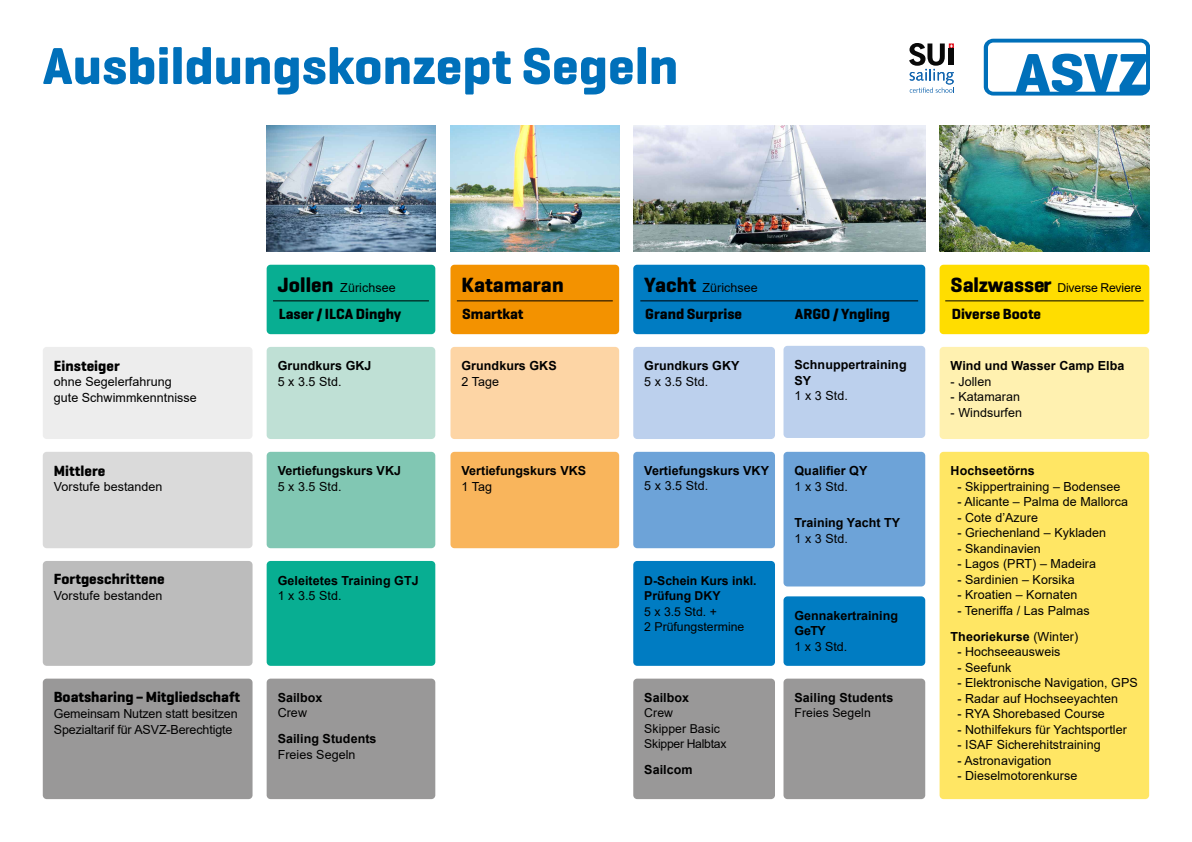
<style>
.page{position:relative;width:1192px;height:842px;background:#fff}
.page>*{position:absolute;margin:0;border:0;box-sizing:border-box;transform-origin:0 0}
.t1{font:700 52.8px "Geogrotesque";letter-spacing:.005em;color:#0070ba}
.t2{font:700 21px "Geogrotesque";letter-spacing:.005em;color:#000}
.t3{font:700 15px "Geogrotesque";color:#000}
.t4{font:12.5px/15.7px "Arial";letter-spacing:.005em;color:#000}
.t5{font:700 12.5px/15.5px "Arial";letter-spacing:.005em;color:#000}
.t6{font:12.25px/15.5px "Arial";color:#000}
.t7{font:700 12.25px/15.5px "Arial";color:#000}
.t8{font:12.2px "Arial";letter-spacing:-.02em;color:#000}
.s1{font-family:"Geogrotesque";font-weight:700;font-size:21px}
.s2{font-weight:700}
</style>
<div class="page">
<svg style="left:984px;top:39px;width:165px;height:57px"></svg>
<img style="left:633px;top:126px;width:292px;height:126px">
<img style="left:267px;top:126px;width:168px;height:126px">
<img style="left:940px;top:126px;width:209px;height:126px">
<img style="left:450px;top:126px;width:169px;height:126px">
<div style="left:267px;top:265px;width:168px;height:69px;background:#08ae92;border-radius:4px"></div>
<div style="left:43px;top:347px;width:210px;height:92px;background:#ededed;border-radius:4px"></div>
<div style="left:267px;top:347px;width:168px;height:92px;background:#bfe0d5;border-radius:4px"></div>
<div style="left:43px;top:452px;width:210px;height:96px;background:#dadada;border-radius:4px"></div>
<div style="left:267px;top:452px;width:168px;height:96px;background:#81c7b3;border-radius:4px"></div>
<div style="left:43px;top:561px;width:210px;height:105px;background:#bcbcbc;border-radius:4px"></div>
<div style="left:267px;top:561px;width:168px;height:105px;background:#08ae92;border-radius:4px"></div>
<div style="left:43px;top:679px;width:210px;height:120px;background:#999898;border-radius:4px"></div>
<svg style="left:909px;top:43px;width:45px;height:50px"></svg>
<div style="left:267px;top:679px;width:168px;height:120px;background:#999898;border-radius:4px"></div>
<div style="left:633px;top:265px;width:292px;height:69px;background:#007cc2;border-radius:4px"></div>
<div style="left:940px;top:265px;width:209px;height:69px;background:#fd0;border-radius:4px"></div>
<div style="left:450px;top:265px;width:169px;height:69px;background:#f39200;border-radius:4px"></div>
<div style="left:450px;top:347px;width:169px;height:92px;background:#fdd5a5;border-radius:4px"></div>
<div style="left:633px;top:347px;width:142px;height:92px;background:#bcd0ed;border-radius:4px"></div>
<div style="left:940px;top:347px;width:209px;height:92px;background:#fff1b0;border-radius:4px"></div>
<div style="left:450px;top:452px;width:169px;height:96px;background:#f9b55c;border-radius:4px"></div>
<div style="left:633px;top:452px;width:142px;height:96px;background:#6da3d8;border-radius:4px"></div>
<div style="left:940px;top:452px;width:209px;height:347px;background:#ffe664;border-radius:4px"></div>
<div style="left:633px;top:561px;width:142px;height:105px;background:#007cc2;border-radius:4px"></div>
<div style="left:633px;top:679px;width:142px;height:120px;background:#999898;border-radius:4px"></div>
<div style="left:783px;top:679px;width:142px;height:120px;background:#999898;border-radius:4px"></div>
<hr style="left:273px;top:301px;width:156px;height:1px;background:#000">
<hr style="left:457px;top:301px;width:156px;height:1px;background:#000">
<hr style="left:640px;top:301px;width:278px;height:1px;background:#000">
<hr style="left:945px;top:301px;width:199px;height:1px;background:#000">
<div style="left:783px;top:346px;width:142px;height:92px;background:#bcd0ed;border-radius:4px"></div>
<div style="left:783px;top:452px;width:142px;height:134px;background:#6da3d8;border-radius:4px"></div>
<div style="left:783px;top:596px;width:142px;height:70px;background:#007cc2;border-radius:4px"></div>
<h1 class="t1" style="left:43px;top:33px;width:637px">Ausbildungskonzept Segeln</h1>
<p class="t4" style="left:278px;top:280px;width:120px"><span class="s1">Jollen</span> Zürichsee</p>
<p class="t3" style="left:279px;top:304px;width:124px">Laser / ILCA Dinghy</p>
<p class="t3" style="left:54px;top:356px;width:68px">Einsteiger</p>
<p class="t4" style="left:54px;top:374px;width:145px">ohne Segelerfahrung gute Schwimmkenntnisse</p>
<p class="t5" style="left:278px;top:358px;width:95px">Grundkurs GKJ</p>
<p class="t4" style="left:278px;top:374px;width:65px">5 x 3.5 Std.</p>
<p class="t3" style="left:54px;top:461px;width:53px">Mittlere</p>
<p class="t4" style="left:54px;top:479px;width:110px">Vorstufe bestanden</p>
<p class="t5" style="left:278px;top:463px;width:125px">Vertiefungskurs VKJ</p>
<p class="t4" style="left:278px;top:479px;width:65px">5 x 3.5 Std.</p>
<p class="t3" style="left:54px;top:570px;width:112px">Fortgeschrittene</p>
<p class="t4" style="left:54px;top:588px;width:110px">Vorstufe bestanden</p>
<p class="t5" style="left:278px;top:572px;width:143px">Geleitetes Training GTJ</p>
<p class="t4" style="left:278px;top:588px;width:65px">1 x 3.5 Std.</p>
<p class="t3" style="left:54px;top:688px;width:188px">Boatsharing – Mitgliedschaft</p>
<p class="t4" style="left:54px;top:706px;width:185px">Gemeinsam Nutzen statt besitzen<br>Spezialtarif für ASVZ-Berechtigte</p>
<p class="t5" style="left:278px;top:690px;width:46px">Sailbox</p>
<p class="t4" style="left:278px;top:705px;width:31px">Crew</p>
<p class="t5" style="left:278px;top:731px;width:100px">Sailing Students</p>
<p class="t4" style="left:278px;top:746px;width:79px">Freies Segeln</p>
<h2 class="t2" style="left:462px;top:272px;width:104px">Katamaran</h2>
<p class="t4" style="left:644px;top:280px;width:115px"><span class="s1">Yacht</span> Zürichsee</p>
<p class="t6" style="left:951px;top:280px;width:192px"><span class="s1">Salzwasser</span> Diverse Reviere</p>
<p class="t3" style="left:462px;top:304px;width:63px">Smartkat</p>
<p class="t3" style="left:645px;top:304px;width:98px">Grand Surprise</p>
<p class="t3" style="left:952px;top:304px;width:91px">Diverse Boote</p>
<p class="t5" style="left:462px;top:358px;width:97px">Grundkurs GKS</p>
<p class="t4" style="left:462px;top:374px;width:39px">2 Tage</p>
<p class="t3" style="left:795px;top:304px;width:97px">ARGO / Yngling</p>
<p class="t5" style="left:795px;top:357px;width:114px">Schnuppertraining<br>SY</p>
<p class="t4" style="left:795px;top:388px;width:55px">1 x 3 Std.</p>
<p class="t5" style="left:644px;top:358px;width:97px">Grundkurs GKY</p>
<p class="t4" style="left:644px;top:374px;width:65px">5 x 3.5 Std.</p>
<p class="t5" style="left:951px;top:358px;width:175px">Wind und Wasser Camp Elba</p>
<p class="t4" style="left:951px;top:374px;width:42px">- Jollen</p>
<p class="t4" style="left:951px;top:389px;width:71px">- Katamaran</p>
<p class="t4" style="left:951px;top:405px;width:73px">- Windsurfen</p>
<p class="t5" style="left:462px;top:463px;width:126px">Vertiefungskurs VKS</p>
<p class="t4" style="left:462px;top:479px;width:32px">1 Tag</p>
<p class="t5" style="left:644px;top:463px;width:126px">Vertiefungskurs VKY</p>
<p class="t4" style="left:644px;top:478px;width:65px">5 x 3.5 Std.</p>
<p class="t7" style="left:644px;top:573px;width:114px">D-Schein Kurs inkl.<br>Prüfung DKY</p>
<p class="t6" style="left:644px;top:603px;width:102px">5 x 3.5 Std. +<br>2 Prüfungstermine</p>
<p class="t5" style="left:644px;top:690px;width:46px">Sailbox</p>
<p class="t6" style="left:644px;top:705px;width:77px">Crew<br>Skipper Basic</p>
<p class="t8" style="left:644px;top:735px;width:84px">Skipper Halbtax</p>
<p class="t5" style="left:644px;top:762px;width:50px">Sailcom</p>
<p class="t5" style="left:795px;top:463px;width:74px">Qualifier QY</p>
<p class="t4" style="left:795px;top:479px;width:55px">1 x 3 Std.</p>
<p class="t5" style="left:795px;top:515px;width:107px">Training Yacht TY</p>
<p class="t4" style="left:795px;top:531px;width:55px">1 x 3 Std.</p>
<p class="t5" style="left:795px;top:608px;width:105px">Gennakertraining<br>GeTY</p>
<p class="t4" style="left:795px;top:639px;width:54px">1 x 3 Std.</p>
<p class="t5" style="left:795px;top:690px;width:100px">Sailing Students</p>
<p class="t6" style="left:795px;top:705px;width:78px">Freies Segeln</p>
<p class="t5" style="left:951px;top:463px;width:86px">Hochseetörns</p>
<p class="t4" style="left:957px;top:479px;width:164px">- Skippertraining – Bodensee</p>
<p class="t4" style="left:957px;top:494px;width:172px">- Alicante – Palma de Mallorca</p>
<p class="t4" style="left:957px;top:510px;width:82px">- Cote d’Azure</p>
<p class="t4" style="left:957px;top:525px;width:150px">- Griechenland – Kykladen</p>
<p class="t4" style="left:957px;top:541px;width:85px">- Skandinavien</p>
<p class="t4" style="left:957px;top:556px;width:140px">- Lagos (PRT) – Madeira</p>
<p class="t4" style="left:957px;top:572px;width:119px">- Sardinien – Korsika</p>
<p class="t4" style="left:957px;top:587px;width:122px">- Kroatien – Kornaten</p>
<p class="t4" style="left:951px;top:597px;width:141px;line-height:26px;text-indent:7px">- Teneriffa / Las Palmas<br><span class="s2">Theoriekurse</span> (Winter)</p>
<p class="t4" style="left:957px;top:644px;width:105px">- Hochseeausweis</p>
<p class="t4" style="left:957px;top:660px;width:55px">- Seefunk</p>
<p class="t4" style="left:957px;top:675px;width:182px">- Elektronische Navigation, GPS</p>
<p class="t4" style="left:957px;top:691px;width:162px">- Radar auf Hochseeyachten</p>
<p class="t4" style="left:957px;top:706px;width:149px">- RYA Shorebased Course</p>
<p class="t4" style="left:957px;top:722px;width:171px">- Nothilfekurs für Yachtsportler</p>
<p class="t4" style="left:957px;top:737px;width:145px">- ISAF Sicherehitstraining</p>
<p class="t4" style="left:957px;top:753px;width:96px">- Astronavigation</p>
<p class="t4" style="left:957px;top:768px;width:121px">- Dieselmotorenkurse</p>
</div>
